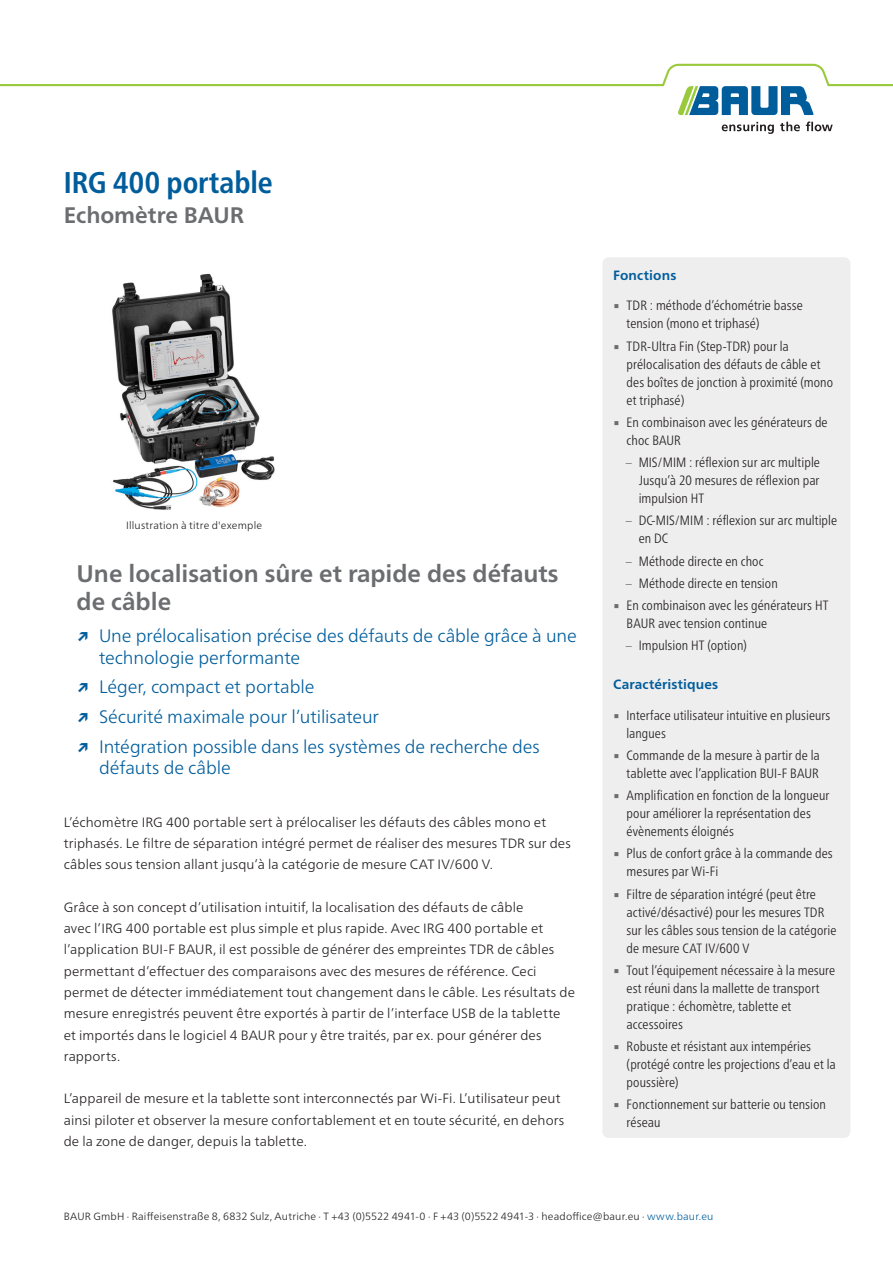
<style>
.page{position:relative;width:893px;height:1263px;background:#fff}
.page>*{position:absolute;margin:0;border:0;box-sizing:border-box;transform-origin:0 0}
.DB_-_Titel_Produktname_blau{font:700 condensed 30px "Frutiger Neue LTW1 G";letter-spacing:-.005em;color:#005d9c}
.Vorteile_Headline{font:700 24px/28.8px "Frutiger Neue LTW1 G";color:#6c6d70}
.DB_-_Titel_Produktbeschreibung_grau{font:700 22.5px "Frutiger Neue LTW1 G";letter-spacing:-.005em;color:#6c6d70}
.t1{font:300 18px/21.3px "Frutiger Neue LTW1 G";letter-spacing:-.005em;color:#005d9c}
.t2{font:300 condensed 13.5px/18px "Frutiger Neue LTW1 G";letter-spacing:.005em;color:#231f20}
.DB___Fließtext{font:300 13.5px/21.3px "Frutiger Neue LTW1 G";letter-spacing:.01em;color:#231f20}
.DB_-_Condensed_Überschrift{font:700 13.5px "Frutiger Neue LTW1 G";letter-spacing:.01em;color:#005d9c}
.t3{font:300 condensed 13.35px/18px "Frutiger Neue LTW1 G";letter-spacing:.005em;color:#231f20}
.DB_-_Fußnote{font:300 10.5px "Frutiger Neue LTW1 G";letter-spacing:.015em;color:#231f20}
.s1{font-weight:700}
.s2{font-family:"Lucida Sans Unicode";font-weight:400;font-stretch:normal;color:#6c6d70}
.s3{color:#6c6d70}
.s4{color:#005d9c}
</style>
<div class="page">
<svg style="left:722px;top:122px;width:52px;height:12px"></svg>
<svg style="left:780px;top:122px;width:20px;height:9px"></svg>
<svg style="left:806px;top:122px;width:27px;height:9px"></svg>
<svg style="left:0;top:64px;width:893px;height:51px"></svg>
<div style="left:602px;top:257px;width:248px;height:881px;background:#eeeeef;border-radius:6px"></div>
<img style="left:112px;top:273px;width:163px;height:237px">
<p class="DB_-_Titel_Produktname_blau" style="left:64px;top:160px;width:211px">IRG 400 portable</p>
<p class="DB_-_Titel_Produktbeschreibung_grau" style="left:64px;top:199px;width:182px">Echomètre BAUR</p>
<p class="DB_-_Fußnote" style="left:126px;top:518px;width:137px">Illustration à titre d'exemple</p>
<p class="Vorteile_Headline" style="left:77px;top:557px;width:484px">Une localisation sûre et rapide des défauts de câble</p>
<p class="t1" style="left:99px;top:624px;width:479px;text-indent:-22px"><span class="s1">↗</span> Une prélocalisation précise des défauts de câble grâce à une technologie performante</p>
<p class="t1" style="left:77px;top:675px;width:239px"><span class="s1">↗</span> Léger, compact et portable</p>
<p class="t1" style="left:77px;top:705px;width:304px"><span class="s1">↗</span> Sécurité maximale pour l’utilisateur</p>
<p class="t1" style="left:99px;top:735px;width:442px;text-indent:-22px"><span class="s1">↗</span> Intégration possible dans les systèmes de recherche des défauts de câble</p>
<p class="DB___Fließtext" style="left:64px;top:810px;width:509px">L’échomètre IRG 400 portable sert à prélocaliser les défauts des câbles mono et triphasés. Le filtre de séparation intégré permet de réaliser des mesures TDR sur des câbles sous tension allant jusqu’à la catégorie de mesure CAT IV/600 V.</p>
<p class="DB___Fließtext" style="left:64px;top:896px;width:513px">Grâce à son concept d’utilisation intuitif, la localisation des défauts de câble<br>avec l’IRG 400 portable est plus simple et plus rapide. Avec IRG 400 portable et l’application BUI-F BAUR, il est possible de générer des empreintes TDR de câbles permettant d’effectuer des comparaisons avec des mesures de référence. Ceci permet de détecter immédiatement tout changement dans le câble. Les résultats de mesure enregistrés peuvent être exportés à partir de l’interface USB de la tablette et importés dans le logiciel 4 BAUR pour y être traités, par ex. pour générer des rapports.</p>
<p class="DB___Fließtext" style="left:64px;top:1087px;width:502px">L’appareil de mesure et la tablette sont interconnectés par Wi-Fi. L’utilisateur peut ainsi piloter et observer la mesure confortablement et en toute sécurité, en dehors de la zone de danger, depuis la tablette.</p>
<p class="DB_-_Condensed_Überschrift" style="left:613px;top:265px;width:65px">Fonctions</p>
<p class="t2" style="left:627px;top:296px;width:178px;text-indent:-14px"><span class="s2">▪</span> TDR : méthode d’échométrie basse tension (mono et triphasé)</p>
<p class="t2" style="left:627px;top:336px;width:208px;text-indent:-14px"><span class="s2">▪</span> TDR-Ultra Fin (Step-TDR) pour la prélocalisation des défauts de câble et des boîtes de jonction à proximité (mono et triphasé)</p>
<p class="t2" style="left:627px;top:412px;width:203px;text-indent:-14px"><span class="s2">▪</span> En combinaison avec les générateurs de choc BAUR</p>
<p class="t2" style="left:639px;top:452px;width:183px;text-align:justify;text-indent:-13px"><span class="s3">–</span> MIS/MIM : réflexion sur arc multiple Jusqu’à 20 mesures de réflexion par impulsion HT</p>
<p class="t2" style="left:639px;top:511px;width:200px;text-indent:-13px"><span class="s3">–</span> DC-MIS/MIM : réflexion sur arc multiple en DC</p>
<p class="t2" style="left:626px;top:551px;width:139px"><span class="s3">–</span> Méthode directe en choc</p>
<p class="t2" style="left:626px;top:573px;width:153px"><span class="s3">–</span> Méthode directe en tension</p>
<p class="t2" style="left:627px;top:595px;width:203px;text-indent:-14px"><span class="s2">▪</span> En combinaison avec les générateurs HT<br>BAUR avec tension continue</p>
<p class="t2" style="left:626px;top:636px;width:123px"><span class="s3">–</span> Impulsion HT (option)</p>
<p class="DB_-_Condensed_Überschrift" style="left:613px;top:674px;width:107px">Caractéristiques</p>
<p class="t3" style="left:626px;top:705px;width:205px;text-indent:-13px"><span class="s2">▪</span> Interface utilisateur intuitive en plusieurs langues</p>
<p class="t2" style="left:613px;top:745px;width:208px;text-align:right"><span class="s2">▪</span> Commande de la mesure à partir de la tablette avec l’application BUI-F BAUR</p>
<p class="t2" style="left:627px;top:785px;width:204px;text-indent:-14px"><span class="s2">▪</span> Amplification en fonction de la longueur pour améliorer la représentation des évènements éloignés</p>
<p class="t2" style="left:627px;top:843px;width:208px;text-indent:-14px"><span class="s2">▪</span> Plus de confort grâce à la commande des mesures par Wi-Fi</p>
<p class="t2" style="left:627px;top:884px;width:212px;text-indent:-14px"><span class="s2">▪</span> Filtre de séparation intégré (peut être activé/désactivé) pour les mesures TDR sur les câbles sous tension de la catégorie de mesure CAT IV/600 V</p>
<p class="t2" style="left:627px;top:960px;width:210px;text-indent:-14px"><span class="s2">▪</span> Tout l’équipement nécessaire à la mesure est réuni dans la mallette de transport pratique : échomètre, tablette et accessoires</p>
<p class="t2" style="left:627px;top:1036px;width:211px;text-indent:-14px"><span class="s2">▪</span> Robuste et résistant aux intempéries (protégé contre les projections d’eau et la poussière)</p>
<p class="t2" style="left:627px;top:1094px;width:201px;text-indent:-14px"><span class="s2">▪</span> Fonctionnement sur batterie ou tension réseau</p>
<p class="DB_-_Fußnote" style="left:64px;top:1208px;width:651px">BAUR GmbH · Raiffeisenstraße 8, 6832 Sulz, Autriche · T +43 (0)5522 4941-0 · F +43 (0)5522 4941-3 · headoffice@baur.eu · <span class="s4">www.baur.eu</span></p>
</div>
